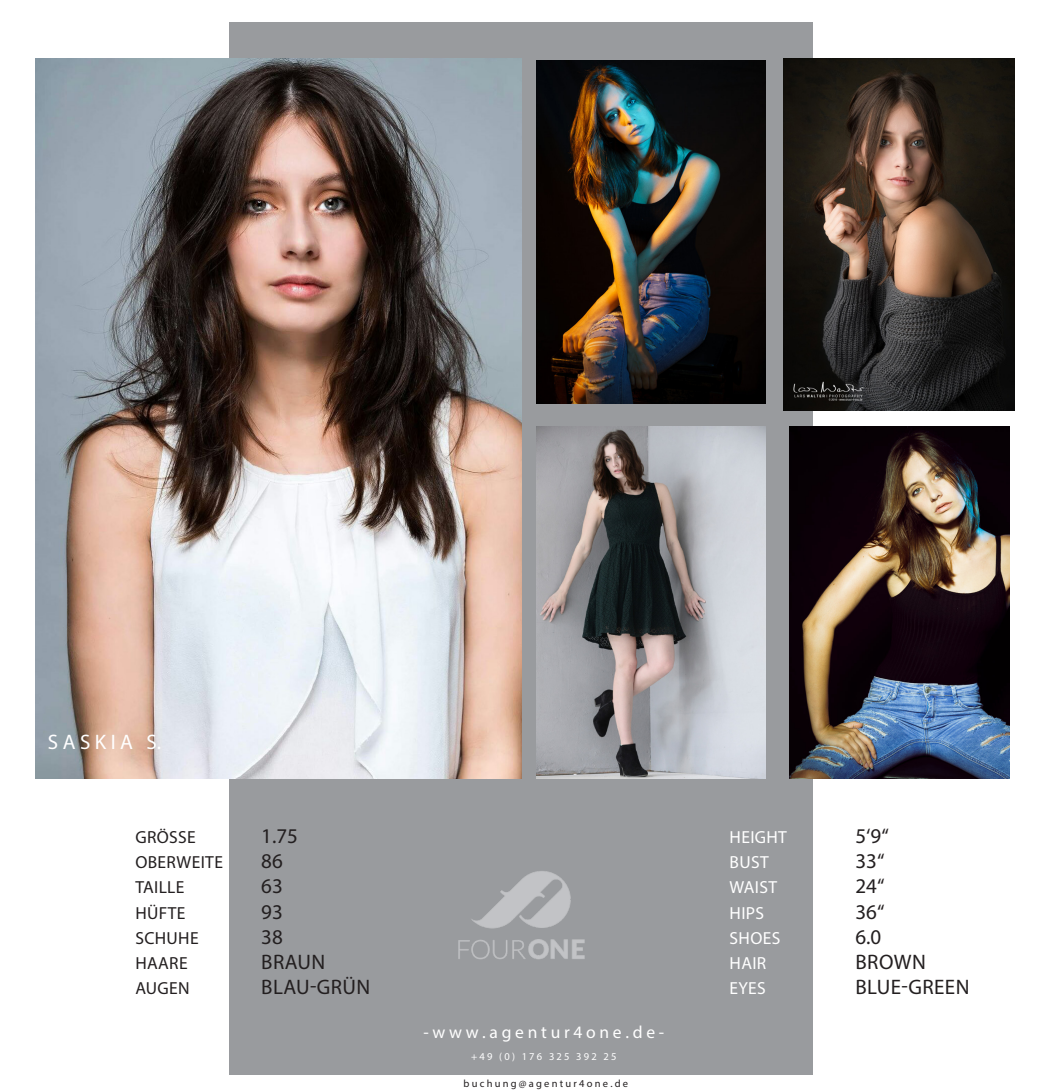
<style>
.page{position:relative;width:1042px;height:1092px;background:#fff}
.page>*{position:absolute;margin:0;border:0;box-sizing:border-box;transform-origin:0 0}
.t1{font:21px "Myriad Pro";letter-spacing:.02em;color:#231f20}
.t2{font:21px "Myriad Pro";color:#fff}
.t3{font:17.5px "Myriad Pro";letter-spacing:.02em;color:#fff}
.t4{font:17.5px "Myriad Pro";letter-spacing:.02em;color:#231f20}
.t5{font:10.5px "Myriad Pro";color:#231f20}
.t6{font:10.5px "Myriad Pro";color:#fff}
</style>
<div class="page">
<div style="left:229px;top:22px;width:583px;height:1052px;background:#999b9e"></div>
<img style="left:458px;top:871px;width:127px;height:89px">
<img style="left:537px;top:427px;width:229px;height:351px">
<img style="left:784px;top:58px;width:230px;height:353px">
<img style="left:789px;top:427px;width:220px;height:351px">
<img style="left:35px;top:58px;width:486px;height:720px">
<img style="left:537px;top:60px;width:229px;height:343px">
<p class="t2" style="left:48px;top:729px;width:115px">S A S K I A S.</p>
<p class="t4" style="left:135px;top:826px;width:62px">GRÖSSE</p>
<p class="t1" style="left:261px;top:823px;width:38px">1.75</p>
<p class="t4" style="left:135px;top:851px;width:89px">OBERWEITE</p>
<p class="t1" style="left:261px;top:848px;width:23px">86</p>
<p class="t4" style="left:135px;top:876px;width:51px">TAILLE</p>
<p class="t1" style="left:261px;top:873px;width:23px">63</p>
<p class="t4" style="left:135px;top:901px;width:51px">HÜFTE</p>
<p class="t1" style="left:261px;top:898px;width:23px">93</p>
<p class="t4" style="left:135px;top:927px;width:65px">SCHUHE</p>
<p class="t1" style="left:261px;top:923px;width:23px">38</p>
<p class="t4" style="left:135px;top:952px;width:54px">HAARE</p>
<p class="t1" style="left:261px;top:949px;width:66px">BRAUN</p>
<p class="t4" style="left:135px;top:977px;width:56px">AUGEN</p>
<p class="t1" style="left:261px;top:974px;width:111px">BLAU-GRÜN</p>
<p class="t3" style="left:423px;top:1021px;width:242px">- w w w . a g e n t u r 4 o n e . d e -</p>
<p class="t6" style="left:471px;top:1049px;width:147px">+ 4 9 ( 0 ) 1 7 6 3 2 5 3 9 2 2 5</p>
<p class="t5" style="left:463px;top:1076px;width:166px">b u c h u n g @ a g e n t u r 4 o n e . d e</p>
<p class="t3" style="left:729px;top:826px;width:59px">HEIGHT</p>
<p class="t1" style="left:855px;top:823px;width:35px">5‘9“</p>
<p class="t3" style="left:729px;top:851px;width:41px">BUST</p>
<p class="t1" style="left:855px;top:848px;width:30px">33“</p>
<p class="t3" style="left:729px;top:876px;width:49px">WAIST</p>
<p class="t1" style="left:855px;top:873px;width:30px">24“</p>
<p class="t3" style="left:729px;top:901px;width:36px">HIPS</p>
<p class="t1" style="left:855px;top:898px;width:30px">36“</p>
<p class="t3" style="left:729px;top:927px;width:52px">SHOES</p>
<p class="t1" style="left:855px;top:923px;width:27px">6.0</p>
<p class="t3" style="left:729px;top:952px;width:38px">HAIR</p>
<p class="t1" style="left:855px;top:949px;width:72px">BROWN</p>
<p class="t3" style="left:729px;top:977px;width:38px">EYES</p>
<p class="t1" style="left:855px;top:974px;width:116px">BLUE-GREEN</p>
</div>
